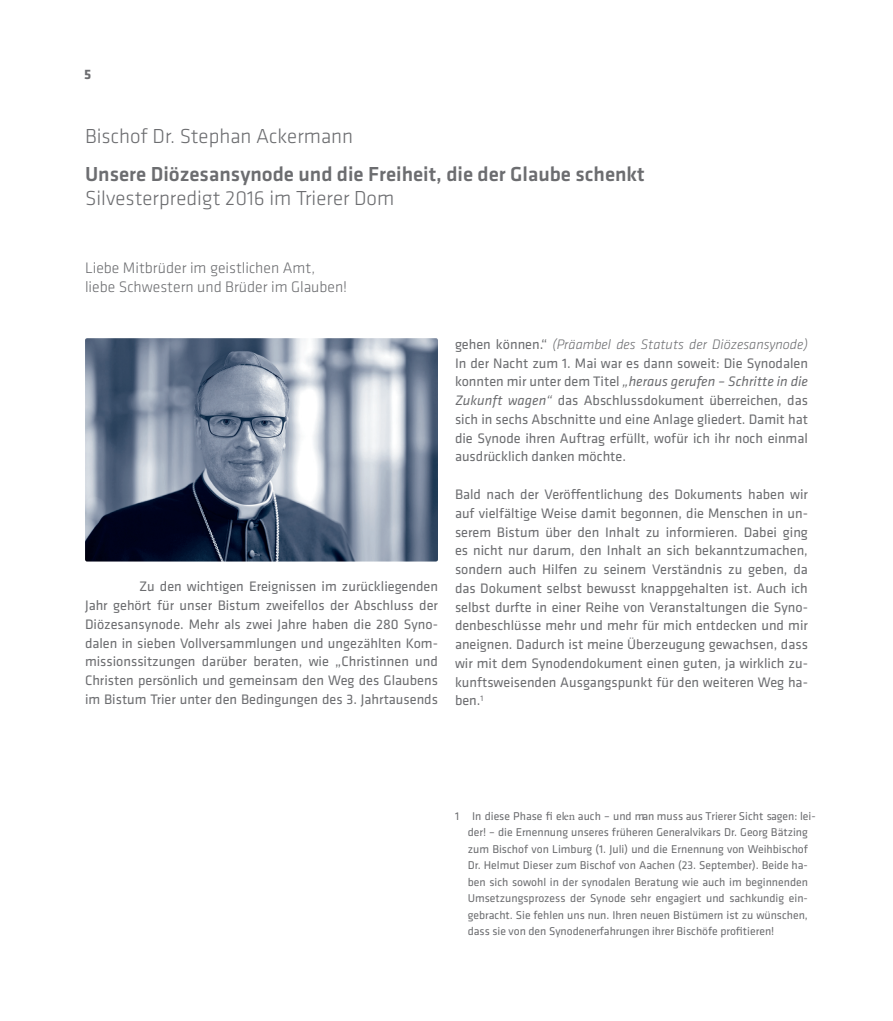
<style>
.page{position:relative;width:893px;height:1021px;background:#fff}
.page>*{position:absolute;margin:0;border:0;box-sizing:border-box;transform-origin:0 0}
.t1{font:300 21px "Klavika Basic";color:#6c6d70}
.t2{font:500 21px "Klavika Basic";color:#6c6d70}
.t3{font:300 15.75px/18.8px "Klavika Basic";color:#6c6d70}
.t4{font:14.25px/18.8px "Klavika Basic";color:#6c6d70;text-align:justify}
.t5{font:700 14.25px "Klavika Basic";color:#6c6d70}
.t6{font:11.7px/16.5px "Klavika Basic";color:#6c6d70}
.s1{font-weight:300;font-style:italic}
.s2{font-style:italic}
.s3{font-family:"Minion Pro"}
</style>
<div class="page">
<img style="left:85px;top:338px;width:353px;height:223px;border-radius:2px">
<p class="t5" style="left:84px;top:68px;width:9px">5</p>
<h1 class="t1" style="left:85px;top:128px;width:270px">Bischof Dr. Stephan Ackermann</h1>
<h1 class="t2" style="left:85px;top:166px;width:561px">Unsere Diözesansynode und die Freiheit, die der Glaube schenkt</h1>
<h1 class="t1" style="left:85px;top:190px;width:311px">Silvesterpredigt 2016 im Trierer Dom</h1>
<p class="t3" style="left:85px;top:260px;width:264px">Liebe Mitbrüder im geistlichen Amt, liebe Schwestern und Brüder im Glauben!</p>
<p class="t4" style="left:85px;top:578px;width:354px;text-indent:54px">Zu den wichtigen Ereignissen im zurückliegenden Jahr gehört für unser Bistum zweifellos der Abschluss der Diözesansynode. Mehr als zwei Jahre haben die 280 Syno&shy;dalen in sieben Vollversammlungen und ungezählten Kom&shy;missionssitzungen darüber beraten, wie „Christinnen und Christen persönlich und gemeinsam den Weg des Glaubens im Bistum Trier unter den Bedingungen des 3. Jahrtausends</p>
<p class="t4" style="left:455px;top:336px;width:354px">gehen können.“ <span class="s1">(Präambel des Statuts der Diözesansynode)<br></span>In der Nacht zum 1. Mai war es dann soweit: Die Synodalen konnten mir unter dem Titel <span class="s2">„heraus gerufen – Schritte in die Zukunft wagen“</span> das Abschlussdokument überreichen, das sich in sechs Abschnitte und eine Anlage gliedert. Damit hat die Synode ihren Auftrag erfüllt, wofür ich ihr noch einmal ausdrücklich danken möchte.</p>
<p class="t4" style="left:455px;top:486px;width:354px">Bald nach der Veröffentlichung des Dokuments haben wir auf vielfältige Weise damit begonnen, die Menschen in un&shy;serem Bistum über den Inhalt zu informieren. Dabei ging es nicht nur darum, den Inhalt an sich bekanntzumachen, sondern auch Hilfen zu seinem Verständnis zu geben, da das Dokument selbst bewusst knappgehalten ist. Auch ich selbst durfte in einer Reihe von Veranstaltungen die Syno&shy;denbeschlüsse mehr und mehr für mich entdecken und mir aneignen. Dadurch ist meine Überzeugung gewachsen, dass wir mit dem Synodendokument einen guten, ja wirklich zu&shy;kunftsweisenden Ausgangspunkt für den weiteren Weg ha&shy;ben.<sup>1</sup></p>
<p class="t6" style="left:468px;top:808px;width:349px;text-indent:-13px">1 In diese Phase fi el <span class="s3">en</span> auch – und man muss aus Trierer Sicht sagen: lei&shy;der! – die Ernennung unseres früheren Generalvikars Dr. Georg Bätzing zum Bischof von Limburg (1. Juli) und die Ernennung von Weihbischof Dr. Helmut Dieser zum Bischof von Aachen (23. September). Beide ha&shy;ben sich sowohl in der synodalen Beratung wie auch im beginnenden Umsetzungsprozess der Synode sehr engagiert und sachkundig ein&shy;gebracht. Sie fehlen uns nun. Ihren neuen Bistümern ist zu wünschen, dass sie von den Synodenerfahrungen ihrer Bischöfe profitieren!</p>
</div>
